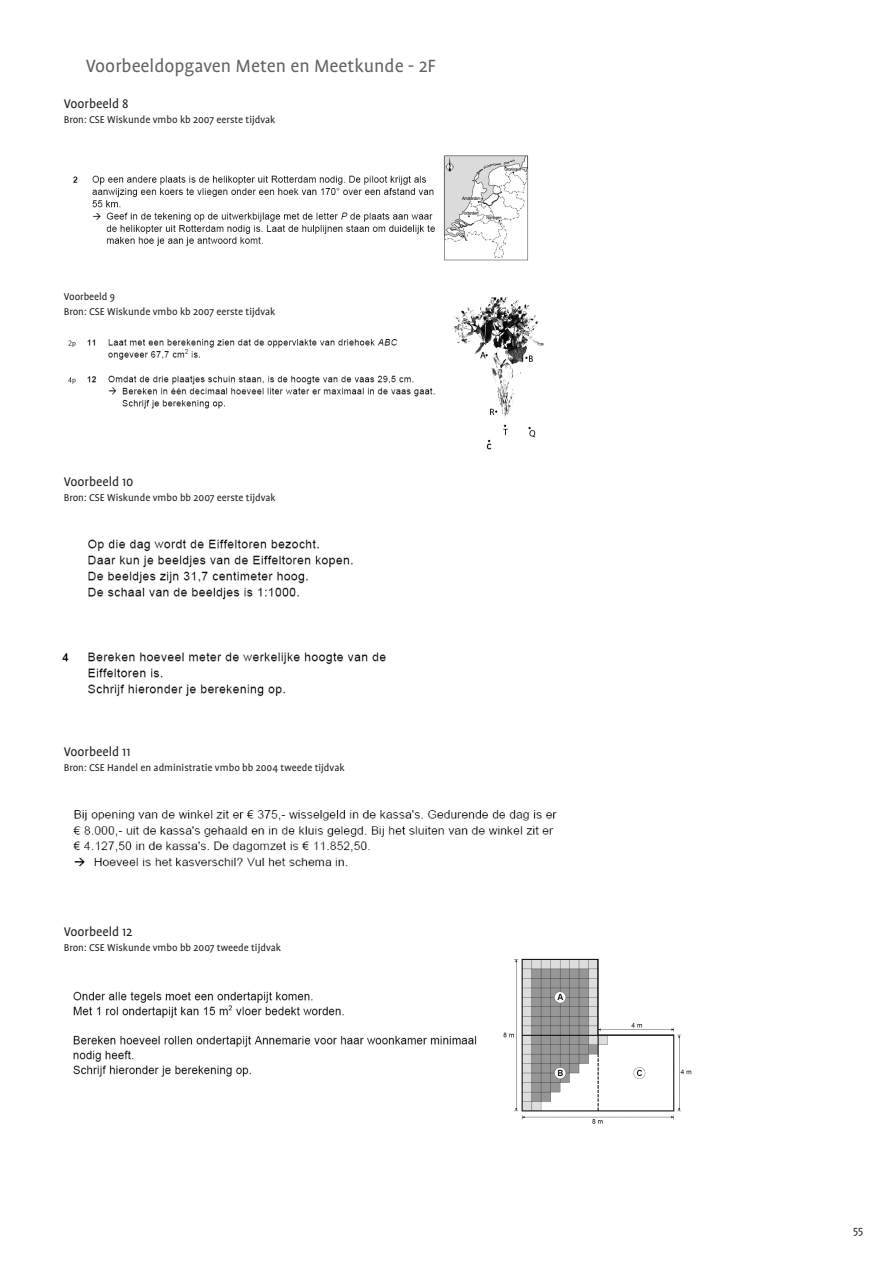
<style>
.page{position:relative;width:893px;height:1263px;background:#fff}
.page>*{position:absolute;margin:0;border:0;box-sizing:border-box;transform-origin:0 0}
.Subkop_groot{font:20.25px "Profile";color:#636366}
.Plat{font:14.25px "Profile";color:#231f20}
.t1{font:12px "Profile";color:#231f20}
.Tabeltekst{font:11.25px/15px "Profile";color:#231f20}
</style>
<div class="page">
<img style="left:73px;top:155px;width:455px;height:106px">
<img style="left:68px;top:339px;width:367px;height:70px">
<img style="left:453px;top:297px;width:91px;height:153px">
<img style="left:62px;top:539px;width:324px;height:158px">
<img style="left:73px;top:810px;width:484px;height:57px">
<img style="left:503px;top:958px;width:189px;height:166px">
<img style="left:73px;top:991px;width:404px;height:86px">
<p class="Subkop_groot" style="left:86px;top:55px;width:352px">Voorbeeldopgaven Meten en Meetkunde - 2F</p>
<p class="Plat" style="left:64px;top:96px;width:66px">Voorbeeld 8</p>
<p class="Tabeltekst" style="left:64px;top:112px;width:213px">Bron: CSE Wiskunde vmbo kb 2007 eerste tijdvak</p>
<p class="Tabeltekst" style="left:64px;top:289px;width:213px">Voorbeeld 9<br>Bron: CSE Wiskunde vmbo kb 2007 eerste tijdvak</p>
<p class="Plat" style="left:64px;top:474px;width:71px">Voorbeeld 10</p>
<p class="Tabeltekst" style="left:64px;top:490px;width:214px">Bron: CSE Wiskunde vmbo bb 2007 eerste tijdvak</p>
<p class="Plat" style="left:64px;top:744px;width:68px">Voorbeeld 11</p>
<p class="Tabeltekst" style="left:64px;top:760px;width:282px">Bron: CSE Handel en administratie vmbo bb 2004 tweede tijdvak</p>
<p class="Plat" style="left:64px;top:924px;width:70px">Voorbeeld 12</p>
<p class="Tabeltekst" style="left:64px;top:940px;width:219px">Bron: CSE Wiskunde vmbo bb 2007 tweede tijdvak</p>
<p class="t1" style="left:853px;top:1224px;width:12px">55</p>
</div>
